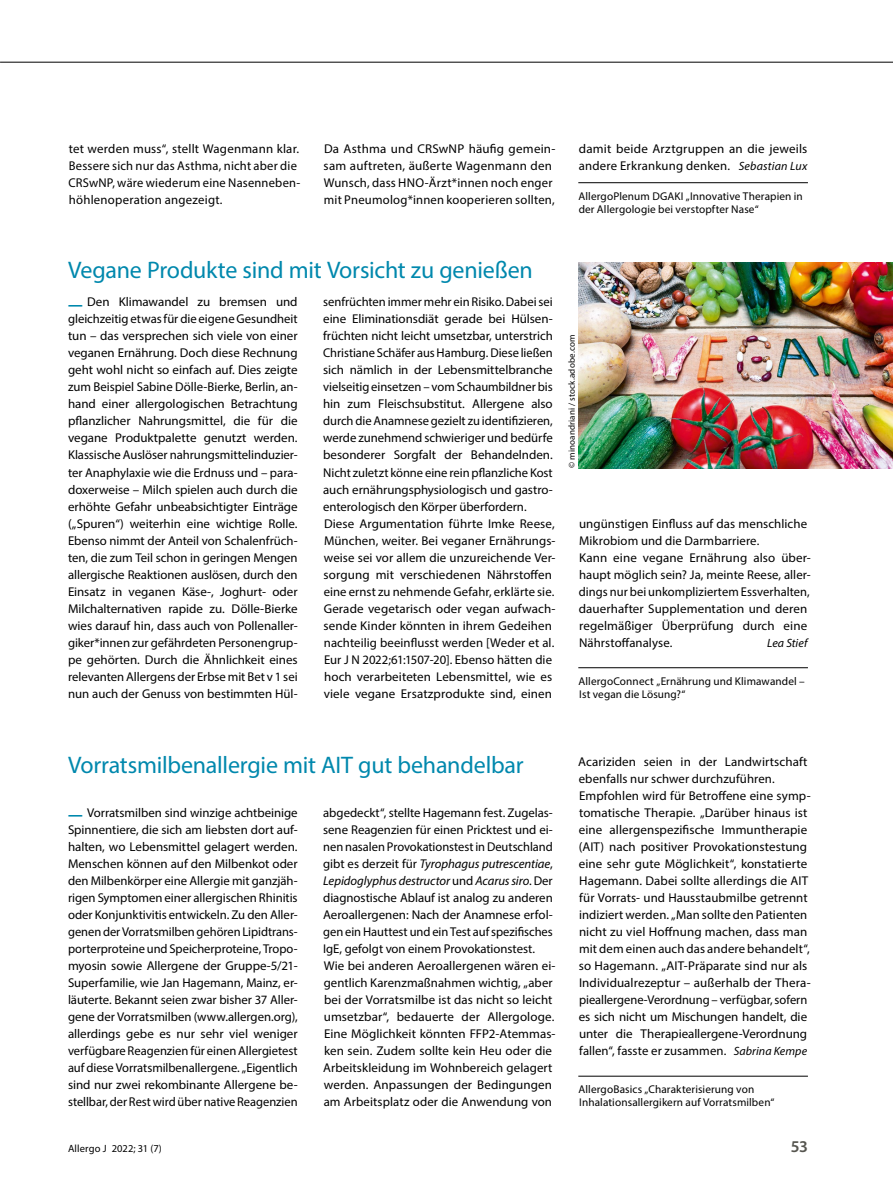
<style>
.page{position:relative;width:893px;height:1187px;background:#fff}
.page>*{position:absolute;margin:0;border:0;box-sizing:border-box;transform-origin:0 0}
.Box_Heading_Title_2{font:24px "Myriad Pro";letter-spacing:-.01em;color:#0088ad}
.t1{font:600 16.5px "Myriad Pro";color:#56554f}
.Para_Meldung{font:12.75px/17px "Myriad Pro";letter-spacing:.005em;color:#000}
.Para_Meldung-2{font:italic 12px "Myriad Pro";letter-spacing:.005em;color:#000}
.Source_x{font:11.25px/12.8px "Myriad Pro";letter-spacing:.01em;color:#000}
.t2{font:10.5px "Myriad Pro";letter-spacing:.01em;color:#000}
.Image_Source_x{font:9px "Myriad Pro";letter-spacing:.02em;color:#000}
.s1{font-style:italic;font-size:12px}
.s2{font-weight:700;font-size:16.65px;color:#0088ad}
.s3{font-style:italic}
</style>
<div class="page">
<hr style="left:578px;top:182px;width:230px;height:1px;background:#000">
<hr style="left:578px;top:667px;width:230px;height:1px;background:#000">
<img style="left:578px;top:262px;width:315px;height:206px">
<hr style="left:578px;top:1075px;width:230px;height:1px;background:#000">
<hr style="left:0;top:62px;width:893px;height:1px;background:#000">
<p class="Para_Meldung" style="left:69px;top:140px;width:233px">tet werden muss“, stellt Wagenmann klar.<br>Bessere sich nur das Asthma, nicht aber die CRSwNP, wäre wiederum eine Nasenneben&shy;höhlenoperation angezeigt.</p>
<p class="Para_Meldung" style="left:324px;top:140px;width:233px">Da Asthma und CRSwNP häufig gemein&shy;sam auftreten, äußerte Wagenmann den Wunsch, dass HNO-Ärzt*innen noch enger mit Pneumolog*innen kooperieren sollten,</p>
<p class="Para_Meldung" style="left:579px;top:140px;width:230px">damit beide Arztgruppen an die jeweils andere Erkrankung denken. <span class="s1">Sebastian Lux</span></p>
<p class="Source_x" style="left:579px;top:190px;width:226px">AllergoPlenum DGAKI „Innovative Therapien in der Allergologie bei verstopfter Nase“</p>
<p class="Box_Heading_Title_2" style="left:68px;top:255px;width:466px">Vegane Produkte sind mit Vorsicht zu genießen</p>
<p class="Para_Meldung" style="left:68px;top:293px;width:231px;text-align:justify"><span class="s2">—</span> Den Klimawandel zu bremsen und gleichzeitig etwas für die eigene Gesundheit tun – das versprechen sich viele von einer veganen Ernährung. Doch diese Rechnung geht wohl nicht so einfach auf. Dies zeigte zum Beispiel Sabine Dölle-Bierke, Berlin, an&shy;hand einer allergologischen Betrachtung pflanzlicher Nahrungsmittel, die für die vegane Produktpalette genutzt werden.<br>Klassische Auslöser nahrungsmittelinduzier&shy;ter Anaphylaxie wie die Erdnuss und – para&shy;doxerweise – Milch spielen auch durch die erhöhte Gefahr unbeabsichtigter Einträge („Spuren“) weiterhin eine wichtige Rolle.<br>Ebenso nimmt der Anteil von Schalenfrüch&shy;ten, die zum Teil schon in geringen Mengen allergische Reaktionen auslösen, durch den Einsatz in veganen Käse-, Joghurt- oder Milchalternativen rapide zu. Dölle-Bierke wies darauf hin, dass auch von Pollenaller&shy;giker*innen zur gefährdeten Personengrup&shy;pe gehörten. Durch die Ähnlichkeit eines relevanten Allergens der Erbse mit Bet v 1 sei nun auch der Genuss von bestimmten Hül-</p>
<p class="Para_Meldung" style="left:323px;top:293px;width:231px;text-align:justify">senfrüchten immer mehr ein Risiko. Dabei sei eine Eliminationsdiät gerade bei Hülsen&shy;früchten nicht leicht umsetzbar, unterstrich Christiane Schäfer aus Hamburg. Diese ließen sich nämlich in der Lebensmittelbranche vielseitig einsetzen – vom Schaumbildner bis hin zum Fleischsubstitut. Allergene also durch die Anamnese gezielt zu identifizieren, werde zunehmend schwieriger und bedürfe besonderer Sorgfalt der Behandelnden.<br>Nicht zuletzt könne eine rein pflanzliche Kost auch ernährungsphysiologisch und gastro&shy;enterologisch den Körper überfordern.</p>
<p class="Image_Source_x" style="left:566px;top:468px;width:135px;rotate:-90deg">© minoandriani / stock.adobe.com</p>
<p class="Para_Meldung" style="left:324px;top:514px;width:233px">Diese Argumentation führte Imke Reese, München, weiter. Bei veganer Ernährungs&shy;weise sei vor allem die unzureichende Ver&shy;sorgung mit verschiedenen Nährstoffen eine ernst zu nehmende Gefahr, erklärte sie.<br>Gerade vegetarisch oder vegan aufwach&shy;sende Kinder könnten in ihrem Gedeihen nachteilig beeinflusst werden [Weder et al.<br>Eur J N 2022;61:1507-20]. Ebenso hätten die hoch verarbeiteten Lebensmittel, wie es viele vegane Ersatzprodukte sind, einen</p>
<p class="Para_Meldung" style="left:579px;top:514px;width:230px">ungünstigen Einfluss auf das menschliche<br>Mikrobiom und die Darmbarriere.</p>
<p class="Para_Meldung" style="left:579px;top:548px;width:233px">Kann eine vegane Ernährung also über&shy;haupt möglich sein? Ja, meinte Reese, aller&shy;dings nur bei unkompliziertem Essverhalten, dauerhafter Supplementation und deren regelmäßiger Überprüfung durch eine Nährstoffanalyse.</p>
<p class="Para_Meldung-2" style="left:767px;top:635px;width:42px">Lea Stief</p>
<p class="Source_x" style="left:579px;top:674px;width:228px">AllergoConnect „Ernährung und Klimawandel –<br>Ist vegan die Lösung?“</p>
<p class="Box_Heading_Title_2" style="left:68px;top:749px;width:457px">Vorratsmilbenallergie mit AIT gut behandelbar</p>
<p class="Para_Meldung" style="left:68px;top:803px;width:231px;text-align:justify"><span class="s2">—</span> Vorratsmilben sind winzige achtbeinige Spinnentiere, die sich am liebsten dort auf&shy;halten, wo Lebensmittel gelagert werden.<br>Menschen können auf den Milbenkot oder den Milbenkörper eine Allergie mit ganzjäh&shy;rigen Symptomen einer allergischen Rhinitis oder Konjunktivitis entwickeln. Zu den Aller&shy;genen der Vorratsmilben gehören Lipidtrans&shy;porterproteine und Speicherproteine, Tropo&shy;myosin sowie Allergene der Gruppe-5/21- Superfamilie, wie Jan Hagemann, Mainz, er&shy;läuterte. Bekannt seien zwar bisher 37 Aller&shy;gene der Vorratsmilben (www.allergen.org), allerdings gebe es nur sehr viel weniger verfügbare Reagenzien für einen Allergietest auf diese Vorratsmilbenallergene. „Eigentlich sind nur zwei rekombinante Allergene be&shy;stellbar, der Rest wird über native Reagenzien</p>
<p class="Para_Meldung" style="left:323px;top:803px;width:231px;text-align:justify">abgedeckt“, stellte Hagemann fest. Zugelas&shy;sene Reagenzien für einen Pricktest und ei&shy;nen nasalen Provokationstest in Deutschland gibt es derzeit für <span class="s3">Tyrophagus putrescentiae</span>, <span class="s3">Lepidoglyphus destructor</span> und <span class="s3">Acarus siro</span>. Der diagnostische Ablauf ist analog zu anderen Aeroallergenen: Nach der Anamnese erfol&shy;gen ein Hauttest und ein Test auf spezifisches IgE, gefolgt von einem Provokationstest.</p>
<p class="Para_Meldung" style="left:323px;top:957px;width:234px">Wie bei anderen Aeroallergenen wären ei&shy;gentlich Karenzmaßnahmen wichtig, „aber bei der Vorratsmilbe ist das nicht so leicht umsetzbar“, bedauerte der Allergologe.<br>Eine Möglichkeit könnten FFP2-Atemmas&shy;ken sein. Zudem sollte kein Heu oder die Arbeitskleidung im Wohnbereich gelagert werden. Anpassungen der Bedingungen am Arbeitsplatz oder die Anwendung von</p>
<p class="Para_Meldung" style="left:578px;top:752px;width:231px">Acariziden seien in der Landwirtschaft ebenfalls nur schwer durchzuführen.</p>
<p class="Para_Meldung" style="left:579px;top:786px;width:234px">Empfohlen wird für Betroffene eine symp&shy;tomatische Therapie. „Darüber hinaus ist eine allergenspezifische Immuntherapie (AIT) nach positiver Provokationstestung eine sehr gute Möglichkeit“, konstatierte Hagemann. Dabei sollte allerdings die AIT für Vorrats- und Hausstaubmilbe getrennt indiziert werden. „Man sollte den Patienten nicht zu viel Hoffnung machen, dass man mit dem einen auch das andere behandelt“, so Hagemann. „AIT-Präparate sind nur als Individualrezeptur – außerhalb der Thera&shy;pieallergene-Verordnung – verfügbar, sofern es sich nicht um Mischungen handelt, die unter die Therapieallergene-Verordnung fallen“, fasste er zusammen. <span class="s1">Sabrina Kempe</span></p>
<p class="Source_x" style="left:579px;top:1082px;width:198px">AllergoBasics „Charakterisierung von<br>Inhalationsallergikern auf Vorratsmilben“</p>
<p class="t2" style="left:68px;top:1141px;width:95px">Allergo J 2022; 31 (7)</p>
<p class="t1" style="left:791px;top:1135px;width:19px">53</p>
</div>
